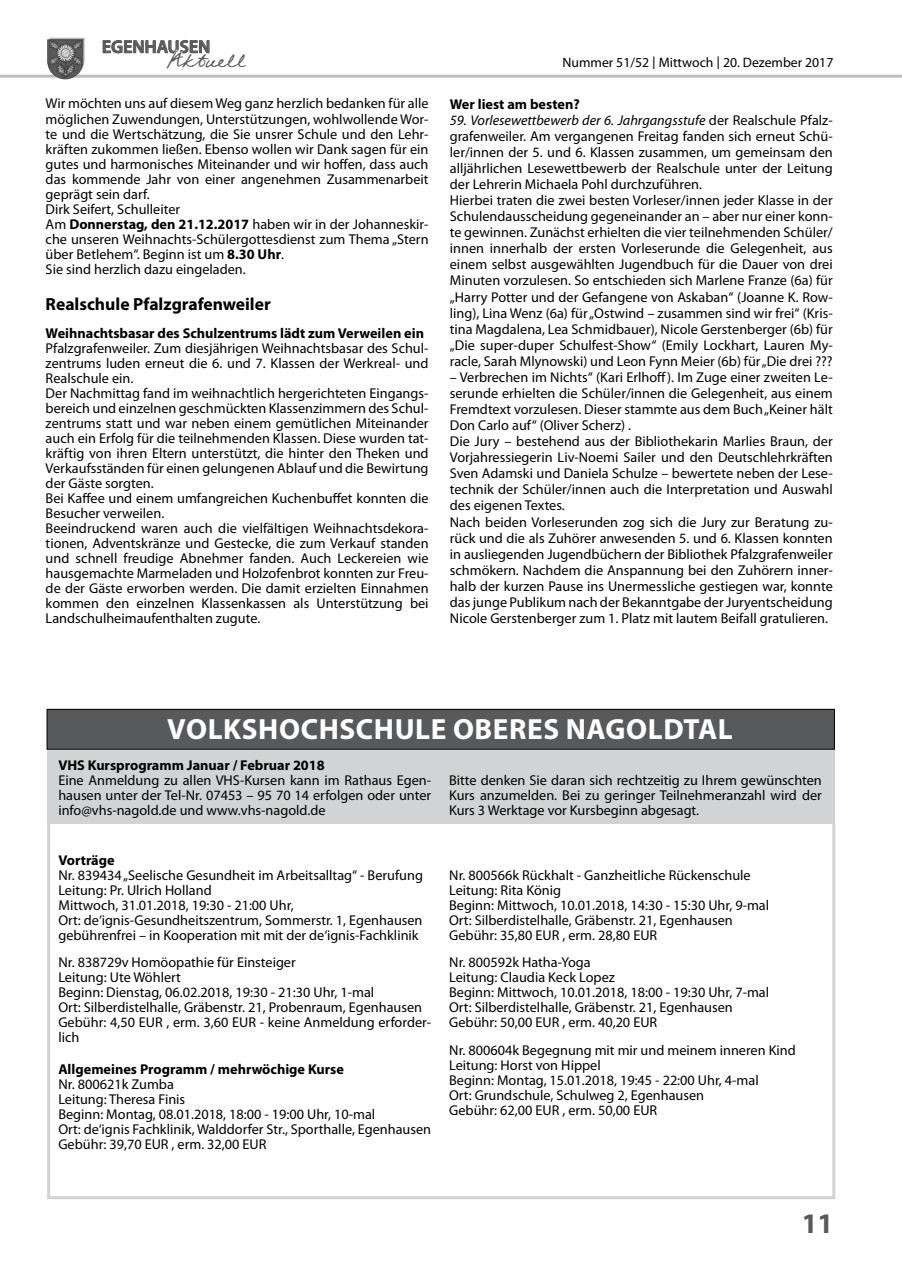
<style>
.page{position:relative;width:902px;height:1280px;background:#fff}
.page>*{position:absolute;margin:0;border:0;box-sizing:border-box;transform-origin:0 0}
.t1{font:700 29.25px "Myriad Pro";color:#fff}
.t2{font:700 28.5px "Myriad Pro";color:#58595b}
.t3{font:22.95px "Federico Handwriting";color:#58595b}
.t4{font:600 18px "Myriad Pro";color:#58595b}
.t5{font:700 17.55px "Myriad Pro";color:#000}
.t6{font:14.25px/15px "Myriad Pro";color:#000}
.t7{font:700 14.25px "Myriad Pro";color:#000}
.t8{font:13.65px "Myriad Pro";color:#000}
.s1{font-weight:700}
.s2{font-family:"Lucida Sans"}
.s3{font-style:italic}
</style>
<div class="page">
<hr style="left:0;top:75px;width:901px;height:3px;background:#bcbec0">
<svg style="left:102px;top:40px;width:108px;height:14px"></svg>
<svg style="left:50px;top:38px;width:35px;height:37px"></svg>
<img style="left:47px;top:39px;width:36px;height:40px">
<div style="left:47px;top:822px;width:788px;height:377px;border:3px solid #d1d3d4"></div>
<div style="left:47px;top:709px;width:787px;height:115px;background:#d1d3d4"></div>
<div style="left:47px;top:709px;width:787px;height:40px;background:#58595b"></div>
<div style="left:47px;top:709px;width:787px;height:40px;border:1px solid #000"></div>
<p class="t4" style="left:102px;top:35px;width:110px">EGENHAUSEN</p>
<h3 class="t3" style="left:167px;top:46px;width:80px">Aktuell</h3>
<p class="t6" style="left:46px;top:96px;width:384px">Wir möchten uns auf diesem Weg ganz herzlich bedanken für alle möglichen Zuwendungen, Unterstützungen, wohlwollende Wor&shy;te und die Wertschätzung, die Sie unsrer Schule und den Lehr&shy;kräften zukommen ließen. Ebenso wollen wir Dank sagen für ein gutes und harmonisches Miteinander und wir hoffen, dass auch das kommende Jahr von einer angenehmen Zusammenarbeit geprägt sein darf.<br>Dirk Seifert, Schulleiter<br>Am <span class="s1">Donnerstag, den 21.12.2017</span> haben wir in der Johanneskir&shy;che unseren Weihnachts-Schülergottesdienst zum Thema „Stern über Betlehem“. Beginn ist um <span class="s1">8.30 Uhr</span>.<br>Sie sind herzlich dazu eingeladen.</p>
<p class="t5" style="left:46px;top:293px;width:226px">Realschule Pfalzgrafenweiler</p>
<p class="t7" style="left:46px;top:324px;width:380px">Weihnachtsbasar des Schulzentrums lädt zum Verweilen ein</p>
<p class="t6" style="left:46px;top:340px;width:384px">Pfalzgrafenweiler. Zum diesjährigen Weihnachtsbasar des Schul&shy;zentrums luden erneut die 6. und 7. Klassen der Werkreal- und Realschule ein.<br>Der Nachmittag fand im weihnachtlich hergerichteten Eingangs&shy;bereich und einzelnen geschmückten Klassenzimmern des Schul&shy;zentrums statt und war neben einem gemütlichen Miteinander auch ein Erfolg für die teilnehmenden Klassen. Diese wurden tat&shy;kräftig von ihren Eltern unterstützt, die hinter den Theken und Verkaufsständen für einen gelungenen Ablauf und die Bewirtung der Gäste sorgten.<br>Bei Kaffee und einem umfangreichen Kuchenbuffet konnten die Besucher verweilen.<br>Beeindruckend waren auch die vielfältigen Weihnachtsdekora&shy;tionen, Adventskränze und Gestecke, die zum Verkauf standen und schnell freudige Abnehmer fanden. Auch Leckereien wie hausgemachte Marmeladen und Holzofenbrot konnten zur Freu&shy;de der Gäste erworben werden. Die damit erzielten Einnahmen kommen den einzelnen Klassenkassen als Unterstützung bei Landschulheimaufenthalten zugute.</p>
<p class="t8" style="left:562px;top:54px;width:272px">Nummer 51/52 <span class="s2">|</span> Mittwoch <span class="s2">|</span> 20. Dezember 2017</p>
<p class="t7" style="left:450px;top:94px;width:131px">Wer liest am besten?</p>
<p class="t6" style="left:450px;top:112px;width:384px;line-height:16px"><span class="s3">59. Vorlesewettbewerb der 6. Jahrgangsstufe</span> der Realschule Pfalz&shy;grafenweiler. Am vergangenen Freitag fanden sich erneut Schü&shy;ler/innen der 5. und 6. Klassen zusammen, um gemeinsam den alljährlichen Lesewettbewerb der Realschule unter der Leitung der Lehrerin Michaela Pohl durchzuführen.<br>Hierbei traten die zwei besten Vorleser/innen jeder Klasse in der Schulendausscheidung gegeneinander an – aber nur einer konn&shy;te gewinnen. Zunächst erhielten die vier teilnehmenden Schüler/ innen innerhalb der ersten Vorleserunde die Gelegenheit, aus einem selbst ausgewählten Jugendbuch für die Dauer von drei Minuten vorzulesen. So entschieden sich Marlene Franze (6a) für „Harry Potter und der Gefangene von Askaban“ (Joanne K. Row&shy;ling), Lina Wenz (6a) für „Ostwind – zusammen sind wir frei“ (Kris&shy;tina Magdalena, Lea Schmidbauer), Nicole Gerstenberger (6b) für „Die super-duper Schulfest-Show“ (Emily Lockhart, Lauren My&shy;racle, Sarah Mlynowski) und Leon Fynn Meier (6b) für „Die drei ???</p>
<p class="t6" style="left:450px;top:369px;width:384px;line-height:16px">– Verbrechen im Nichts“ (Kari Erlhoff). Im Zuge einer zweiten Le&shy;serunde erhielten die Schüler/innen die Gelegenheit, aus einem Fremdtext vorzulesen. Dieser stammte aus dem Buch „Keiner hält Don Carlo auf“ (Oliver Scherz) .<br>Die Jury – bestehend aus der Bibliothekarin Marlies Braun, der Vorjahressiegerin Liv-Noemi Sailer und den Deutschlehrkräften Sven Adamski und Daniela Schulze – bewertete neben der Lese&shy;technik der Schüler/innen auch die Interpretation und Auswahl des eigenen Textes.<br>Nach beiden Vorleserunden zog sich die Jury zur Beratung zu&shy;rück und die als Zuhörer anwesenden 5. und 6. Klassen konnten in ausliegenden Jugendbüchern der Bibliothek Pfalzgrafenweiler schmökern. Nachdem die Anspannung bei den Zuhörern inner&shy;halb der kurzen Pause ins Unermessliche gestiegen war, konnte das junge Publikum nach der Bekanntgabe der Juryentscheidung Nicole Gerstenberger zum 1. Platz mit lautem Beifall gratulieren.</p>
<h1 class="t1" style="left:167px;top:710px;width:39px">Volkshochschule</h1>
<h1 class="t1" style="left:453px;top:710px;width:39px">Oberes</h1>
<h1 class="t1" style="left:565px;top:710px;width:40px">Nagoldtal</h1>
<p class="t7" style="left:58px;top:756px;width:268px">VHS Kursprogramm Januar / Februar 2018</p>
<p class="t6" style="left:58px;top:772px;width:374px;text-align:justify">Eine Anmeldung zu allen VHS-Kursen kann im Rathaus Egen&shy;hausen unter der Tel-Nr. 07453 – 95 70 14 erfolgen oder unter info@vhs-nagold.de und www.vhs-nagold.de</p>
<p class="t6" style="left:449px;top:772px;width:374px;text-align:justify">Bitte denken Sie daran sich rechtzeitig zu Ihrem gewünschten Kurs anzumelden. Bei zu geringer Teilnehmeranzahl wird der Kurs 3 Werktage vor Kursbeginn abgesagt.</p>
<p class="t7" style="left:58px;top:850px;width:58px">Vorträge</p>
<p class="t6" style="left:58px;top:867px;width:366px">Nr. 839434 „Seelische Gesundheit im Arbeitsalltag“ - Berufung Leitung: Pr. Ulrich Holland<br>Mittwoch, 31.01.2018, 19:30 - 21:00 Uhr,<br>Ort: de‘ignis-Gesundheitszentrum, Sommerstr. 1, Egenhausen gebührenfrei – in Kooperation mit mit der de‘ignis-Fachklinik</p>
<p class="t6" style="left:58px;top:955px;width:374px">Nr. 838729v Homöopathie für Einsteiger<br>Leitung: Ute Wöhlert<br>Beginn: Dienstag, 06.02.2018, 19:30 - 21:30 Uhr, 1-mal<br>Ort: Silberdistelhalle, Gräbenstr. 21, Probenraum, Egenhausen Gebühr: 4,50 EUR , erm. 3,60 EUR - keine Anmeldung erforder&shy;lich</p>
<p class="t7" style="left:58px;top:1060px;width:287px">Allgemeines Programm / mehrwöchige Kurse</p>
<p class="t6" style="left:58px;top:1077px;width:374px">Nr. 800621k Zumba<br>Leitung: Theresa Finis<br>Beginn: Montag, 08.01.2018, 18:00 - 19:00 Uhr, 10-mal<br>Ort: de‘ignis Fachklinik, Walddorfer Str., Sporthalle, Egenhausen Gebühr: 39,70 EUR , erm. 32,00 EUR</p>
<p class="t6" style="left:449px;top:867px;width:321px">Nr. 800566k Rückhalt - Ganzheitliche Rückenschule Leitung: Rita König<br>Beginn: Mittwoch, 10.01.2018, 14:30 - 15:30 Uhr, 9-mal Ort: Silberdistelhalle, Gräbenstr. 21, Egenhausen Gebühr: 35,80 EUR , erm. 28,80 EUR</p>
<p class="t6" style="left:449px;top:955px;width:321px">Nr. 800592k Hatha-Yoga<br>Leitung: Claudia Keck Lopez<br>Beginn: Mittwoch, 10.01.2018, 18:00 - 19:30 Uhr, 7-mal Ort: Silberdistelhalle, Gräbenstr. 21, Egenhausen Gebühr: 50,00 EUR , erm. 40,20 EUR</p>
<p class="t6" style="left:449px;top:1043px;width:348px">Nr. 800604k Begegnung mit mir und meinem inneren Kind Leitung: Horst von Hippel<br>Beginn: Montag, 15.01.2018, 19:45 - 22:00 Uhr, 4-mal<br>Ort: Grundschule, Schulweg 2, Egenhausen<br>Gebühr: 62,00 EUR , erm. 50,00 EUR</p>
<h2 class="t2" style="left:801px;top:1205px;width:33px">11</h2>
</div>
